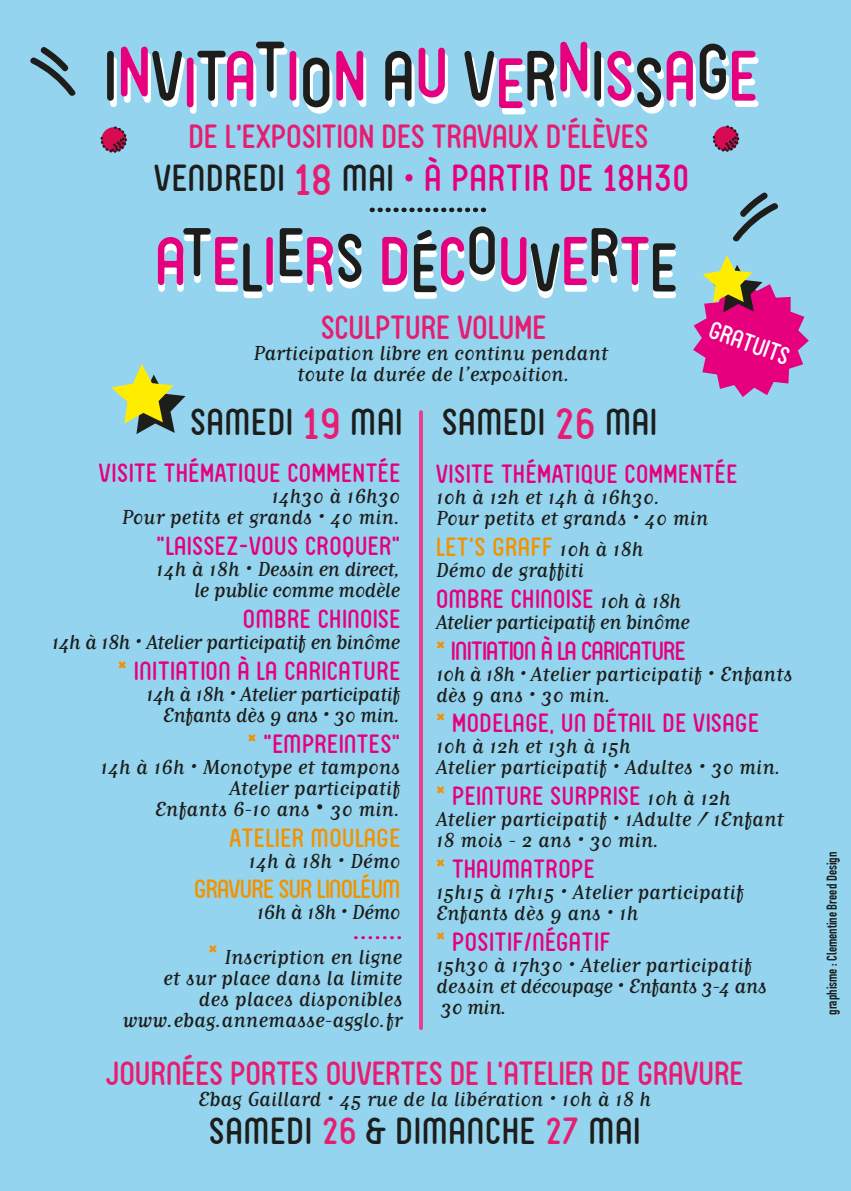
<style>
.page{position:relative;width:851px;height:1191px;background:#fff}
.page>*{position:absolute;margin:0;border:0;box-sizing:border-box;transform-origin:0 0}
.t1{font:36px "FV Almelo";letter-spacing:.025em;color:#1d1d1b}
.t2{font:36px "FV Almelo";letter-spacing:.025em;color:#e6007d}
.t3{font:32px "FV Almelo";color:#e71d72}
.t4{font:25.2px "FV Almelo";letter-spacing:.025em;color:#e6007d}
.t5{font:25.2px "FV Almelo";letter-spacing:.01em;color:#f39200}
.t6{font:25.2px "FV Almelo";letter-spacing:-.025em;color:#e6007d}
.t7{font:25.2px "FV Almelo";letter-spacing:-.025em;color:#f39200}
.t8{font:24px "FV Almelo";color:#fff}
.t9{font:23.8px/21px "Matrix Script";color:#1d1d1b}
.t10{font:23.8px/21px "Matrix Script";letter-spacing:-.025em;color:#1d1d1b;text-align:right}
.t11{font:14px "DIN Engschrift LT";color:#1d1d1b}
.s1{color:#1d1d1b}
.s2{font-size:42px;color:#e71d72}
.s3{color:#f39200}
.s4{font-family:"FV Almelo";font-size:25.2px}
.s5{font-family:"FV Almelo";font-size:25.2px;color:#f39200}
.s6{font-family:"Matrix Script";font-size:23.8px;color:#1d1d1b}
.s7{color:#e71d72}
</style>
<div class="page">
<div style="left:0;top:0;width:850px;height:1191px;background:#94d4ee"></div>
<svg style="left:369px;top:208px;width:115px;height:4px"></svg>
<svg style="left:107px;top:42px;width:259px;height:72px"></svg>
<svg style="left:385px;top:48px;width:63px;height:59px"></svg>
<svg style="left:464px;top:42px;width:294px;height:72px"></svg>
<svg style="left:100px;top:126px;width:27px;height:27px"></svg>
<svg style="left:712px;top:125px;width:28px;height:27px"></svg>
<svg style="left:111px;top:364px;width:74px;height:70px"></svg>
<svg style="left:30px;top:47px;width:46px;height:49px"></svg>
<svg style="left:732px;top:192px;width:46px;height:50px"></svg>
<svg style="left:158px;top:228px;width:115px;height:70px"></svg>
<svg style="left:280px;top:228px;width:82px;height:64px"></svg>
<svg style="left:382px;top:237px;width:25px;height:55px"></svg>
<svg style="left:414px;top:226px;width:81px;height:73px"></svg>
<svg style="left:501px;top:228px;width:175px;height:70px"></svg>
<hr style="left:419px;top:412px;width:4px;height:616px;background:#e93e8f">
<svg style="left:355px;top:936px;width:44px;height:3px"></svg>
<svg style="left:693px;top:255px;width:115px;height:142px"></svg>
<h2 class="t3" style="left:188px;top:115px;width:461px">DE L’EXPOSITION DES TRAVAUX D’ÉLÈVES</h2>
<h1 class="t2" style="left:154px;top:154px;width:536px"><span class="s1">VENDREDI</span> <span class="s2">18</span> <span class="s1">MAI</span> • À PARTIR DE 18H30</h1>
<h2 class="t3" style="left:321px;top:305px;width:227px">SCULPTURE VOLUME</h2>
<p class="t9" style="left:253px;top:342px;width:356px;text-align:center">Participation libre en continu pendant toute la durée de l’exposition.</p>
<h1 class="t1" style="left:190px;top:398px;width:468px">SAMEDI <span class="s2">19</span> MAI SAMEDI <span class="s2">26</span> MAI</h1>
<p class="t8" style="left:715px;top:314px;width:85px;rotate:19deg">GRATUITS</p>
<p class="t4" style="left:99px;top:456px;width:303px">VISITE THÉMATIQUE COMMENTÉE</p>
<p class="t9" style="left:122px;top:486px;width:280px;text-align:right">14h30 à 16h30<br>Pour petits et grands • 40 min.</p>
<p class="t4" style="left:156px;top:529px;width:245px">”LAISSEZ-VOUS CROQUER”</p>
<p class="t10" style="left:156px;top:558px;width:245px">14h à 18h • Dessin en direct, le public comme modèle</p>
<p class="t4" style="left:243px;top:602px;width:159px">OMBRE CHINOISE</p>
<p class="t10" style="left:52px;top:631px;width:350px">14h à 18h • Atelier participatif en binôme</p>
<p class="t4" style="left:118px;top:653px;width:284px"><span class="s3">*</span> INITIATION À LA CARICATURE</p>
<p class="t10" style="left:146px;top:683px;width:256px">14h à 18h • Atelier participatif<br>Enfants dès 9 ans • 30 min.</p>
<p class="t4" style="left:247px;top:726px;width:154px"><span class="s3">*</span> ”EMPREINTES”</p>
<p class="t9" style="left:101px;top:756px;width:301px;text-align:right">14h à 16h • Monotype et tampons<br>Atelier participatif<br>Enfants 6-10 ans <span class="s4">•</span> 30 min.</p>
<p class="t5" style="left:229px;top:820px;width:172px">ATELIER MOULAGE</p>
<p class="t9" style="left:248px;top:850px;width:153px">14h à 18h • Démo</p>
<p class="t7" style="left:194px;top:872px;width:207px">GRAVURE SUR LINOLÉUM</p>
<p class="t10" style="left:256px;top:901px;width:145px">16h à 18h • Démo</p>
<p class="t9" style="left:122px;top:946px;width:281px;text-align:right"><span class="s5">*</span> Inscription en ligne<br>et sur place dans la limite<br>des places disponibles www.ebag.annemasse-agglo.fr</p>
<p class="t4" style="left:436px;top:457px;width:303px">VISITE THÉMATIQUE COMMENTÉE</p>
<p class="t9" style="left:436px;top:486px;width:274px">10h à 12h et 14h à 16h30.<br>Pour petits et grands • 40 min</p>
<p class="t5" style="left:436px;top:529px;width:209px">LET’S GRAFF <span class="s6">10h à 18h</span></p>
<p class="t9" style="left:436px;top:559px;width:149px">Démo de graffiti</p>
<p class="t4" style="left:436px;top:581px;width:246px">OMBRE CHINOISE <span class="s6">10h à 18h</span></p>
<p class="t10" style="left:436px;top:611px;width:255px">Atelier participatif en binôme</p>
<p class="t6" style="left:436px;top:633px;width:251px"><span class="s3">*</span> INITIATION À LA CARICATURE</p>
<p class="t9" style="left:436px;top:663px;width:358px">10h à 18h • Atelier participatif • Enfants dès 9 ans • 30 min.</p>
<p class="t4" style="left:436px;top:706px;width:324px"><span class="s3">*</span> MODELAGE, UN DÉTAIL DE VISAGE</p>
<p class="t9" style="left:436px;top:735px;width:346px">10h à 12h et 13h à 15h<br>Atelier participatif • Adultes • 30 min.</p>
<p class="t4" style="left:436px;top:779px;width:296px"><span class="s3">*</span> PEINTURE SURPRISE <span class="s6">10h à 12h</span></p>
<p class="t9" style="left:436px;top:808px;width:349px">Atelier participatif • 1Adulte / 1Enfant<br>18 mois - 2 ans • 30 min.</p>
<p class="t4" style="left:436px;top:851px;width:160px"><span class="s3">*</span> THAUMATROPE</p>
<p class="t9" style="left:436px;top:881px;width:309px">15h15 à 17h15 • Atelier participatif<br>Enfants dès 9 ans • 1h</p>
<p class="t4" style="left:436px;top:924px;width:176px"><span class="s3">*</span> POSITIF/NÉGATIF</p>
<p class="t9" style="left:436px;top:954px;width:332px">15h30 à 17h30 • Atelier participatif dessin et découpage • Enfants 3-4 ans<br>30 min.</p>
<h2 class="t3" style="left:106px;top:1051px;width:638px">JOURNÉES PORTES OUVERTES DE L’ATELIER DE GRAVURE</h2>
<p class="t9" style="left:198px;top:1088px;width:454px">Ebag Gaillard • 45 rue de la libération • 10h à 18 h</p>
<h1 class="t1" style="left:209px;top:1106px;width:433px">SAMEDI <span class="s7">26</span> &amp; DIMANCHE <span class="s7">27</span> MAI</h1>
<p class="t11" style="left:823px;top:1014px;width:165px;rotate:-90deg">graphisme : Clementine Breed Design</p>
</div>
